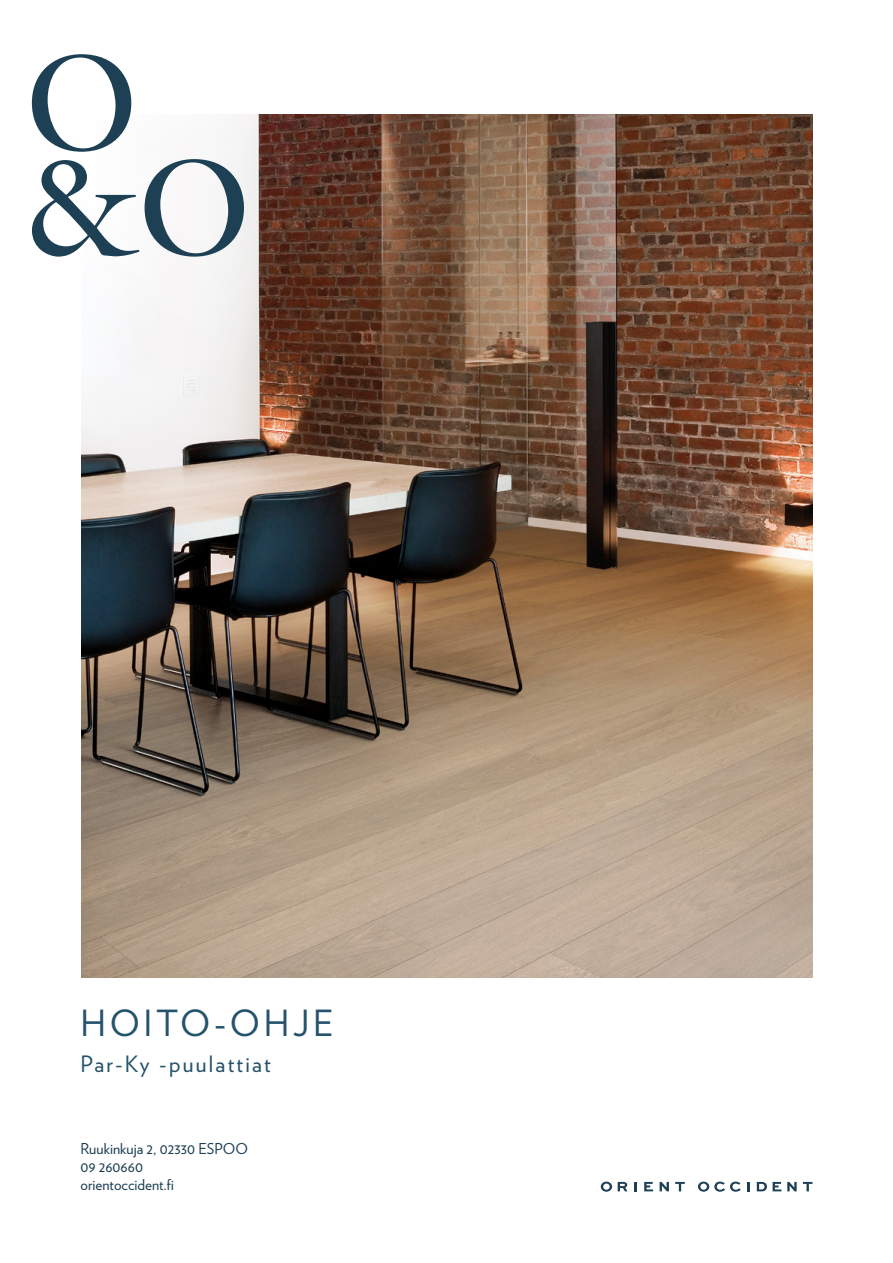
<style>
.page{position:relative;width:893px;height:1263px;background:#fff}
.page>*{position:absolute;margin:0;border:0;box-sizing:border-box;transform-origin:0 0}
.t1{font:36px "Verlag";letter-spacing:.1em;color:#25526c}
.t2{font:22.5px "Verlag";letter-spacing:.1em;color:#25526c}
.t3{font:15px/18px "Verlag";color:#1e4054}
</style>
<div class="page">
<svg style="left:601px;top:1181px;width:11px;height:11px"></svg>
<svg style="left:618px;top:1182px;width:9px;height:9px"></svg>
<svg style="left:634px;top:1182px;width:2px;height:9px"></svg>
<svg style="left:644px;top:1182px;width:9px;height:9px"></svg>
<svg style="left:660px;top:1182px;width:9px;height:9px"></svg>
<svg style="left:675px;top:1182px;width:10px;height:9px"></svg>
<svg style="left:698px;top:1181px;width:43px;height:11px"></svg>
<svg style="left:747px;top:1182px;width:2px;height:9px"></svg>
<svg style="left:757px;top:1182px;width:10px;height:9px"></svg>
<svg style="left:773px;top:1182px;width:8px;height:9px"></svg>
<svg style="left:787px;top:1182px;width:10px;height:9px"></svg>
<svg style="left:803px;top:1182px;width:9px;height:9px"></svg>
<img style="left:82px;top:115px;width:730px;height:863px">
<svg style="left:32px;top:159px;width:212px;height:98px"></svg>
<svg style="left:32px;top:54px;width:99px;height:98px"></svg>
<h1 class="t1" style="left:80px;top:1009px;width:255px">HOITO-OHJE</h1>
<h2 class="t2" style="left:80px;top:1055px;width:192px">Par-Ky -puulattiat</h2>
<p class="t3" style="left:80px;top:1141px;width:169px">Ruukinkuja 2, 02330 ESPOO<br>09 260660<br>orientoccident.fi</p>
</div>
